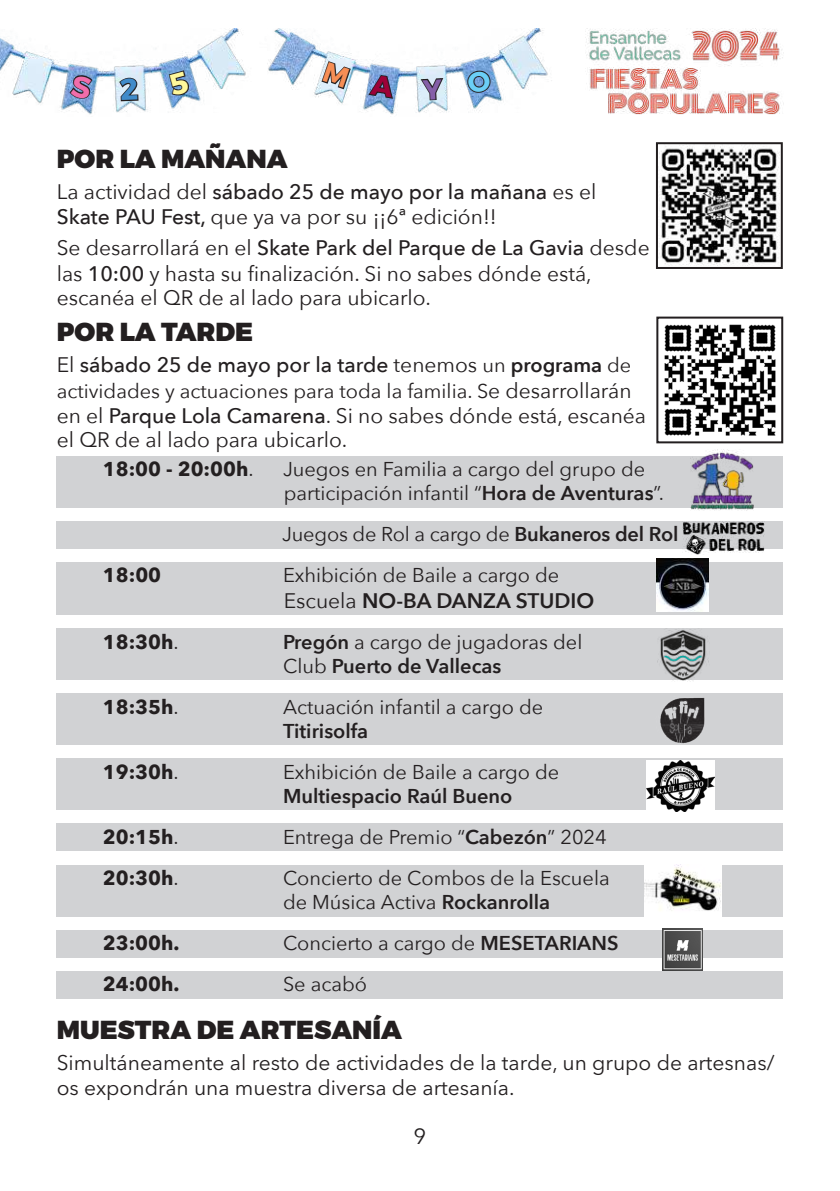
<style>
.page{position:relative;width:840px;height:1191px;background:#fff}
.page>*{position:absolute;margin:0;border:0;box-sizing:border-box;transform-origin:0 0}
.t1{font:900 26px "Montserrat";color:#231f20}
.t2{font:22px "Avenir Next";color:#231f20}
.t3{font:21px/24.6px "Avenir Next";color:#231f20}
.t4{font:21px/25.2px "Avenir Next LT Pro";color:#231f20}
.t5{font:500 21px "Avenir Next";color:#231f20}
.t6{font:600 21px "Avenir Next";color:#231f20}
.t7{font:20px/24px "Avenir Next";color:#231f20}
.t8{font:700 20px "Avenir Next";color:#231f20}
.t9{font:600 20px "Avenir Next";color:#231f20}
.s1{font-weight:500}
.s2{font-weight:400}
.s3{font-weight:400;font-size:20px}
.s4{font-weight:600;font-size:20px}
.s5{font-size:21px}
.s6{font-weight:600}
</style>
<div class="page">
<img style="left:585px;top:29px;width:197px;height:86px">
<img style="left:0;top:28px;width:552px;height:87px">
<div style="left:57px;top:456px;width:725px;height:52px;background:#d1d2d4"></div>
<div style="left:57px;top:521px;width:725px;height:28px;background:#d1d2d4"></div>
<div style="left:57px;top:562px;width:725px;height:53px;background:#d1d2d4"></div>
<div style="left:57px;top:628px;width:725px;height:52px;background:#d1d2d4"></div>
<div style="left:57px;top:693px;width:725px;height:52px;background:#d1d2d4"></div>
<div style="left:57px;top:759px;width:725px;height:51px;background:#d1d2d4"></div>
<div style="left:57px;top:824px;width:725px;height:27px;background:#d1d2d4"></div>
<div style="left:57px;top:865px;width:725px;height:51px;background:#d1d2d4"></div>
<div style="left:57px;top:930px;width:725px;height:27px;background:#d1d2d4"></div>
<div style="left:57px;top:971px;width:725px;height:27px;background:#d1d2d4"></div>
<img style="left:658px;top:145px;width:121px;height:121px">
<div style="left:655px;top:142px;width:127px;height:127px;border:2px solid #231f20"></div>
<img style="left:664px;top:324px;width:112px;height:112px">
<div style="left:656px;top:316px;width:126px;height:127px;border:2px solid #231f20"></div>
<img style="left:657px;top:629px;width:52px;height:52px">
<img style="left:690px;top:450px;width:62px;height:61px">
<img style="left:682px;top:521px;width:82px;height:33px">
<img style="left:660px;top:697px;width:45px;height:47px">
<img style="left:646px;top:760px;width:68px;height:51px">
<img style="left:656px;top:558px;width:52px;height:54px">
<img style="left:644px;top:865px;width:77px;height:51px">
<img style="left:662px;top:929px;width:40px;height:41px">
<svg style="left:68px;top:74px;width:26px;height:26px"></svg>
<svg style="left:118px;top:76px;width:21px;height:26px"></svg>
<svg style="left:167px;top:69px;width:24px;height:28px"></svg>
<svg style="left:320px;top:60px;width:32px;height:31px"></svg>
<svg style="left:366px;top:74px;width:28px;height:26px"></svg>
<svg style="left:418px;top:76px;width:26px;height:25px"></svg>
<svg style="left:466px;top:69px;width:26px;height:26px"></svg>
<h1 class="t1" style="left:57px;top:143px;width:232px">POR LA MAÑANA</h1>
<p class="t3" style="left:57px;top:178px;width:541px;line-height:25.2px">La actividad del <span class="s1">sábado 25 de mayo por la mañana</span> es el<br><span class="s1">Skate PAU Fest,</span> que ya va por su ¡¡6ª edición!!</p>
<p class="t3" style="left:57px;top:235px;width:594px">Se desarrollará en el <span class="s1">Skate Park del Parque de La Gavia</span> desde las <span class="s1">10:00</span> y hasta su finalización. Si no sabes dónde está, escanéa el QR de al lado para ubicarlo.</p>
<h1 class="t1" style="left:57px;top:316px;width:198px">POR LA TARDE</h1>
<p class="t5" style="left:57px;top:347px;width:576px"><span class="s2">El</span> sábado 25 de mayo por la tarde <span class="s2">tenemos</span> <span class="s3">un</span> <span class="s4">programa</span> <span class="s3">de</span></p>
<p class="t7" style="left:57px;top:378px;width:576px">actividades y actuaciones para toda la familia. S<span class="s5">e desarrollarán</span></p>
<p class="t3" style="left:57px;top:402px;width:590px;line-height:24px">en el <span class="s1">Parque Lola Camarena</span>. Si no sabes dónde está, escanéa el QR de al lado para ubicarlo.</p>
<p class="t8" style="left:103px;top:452px;width:152px">18:00 - 20:00h<span class="s2">.</span></p>
<p class="t7" style="left:283px;top:456px;width:382px">Juegos en Familia a cargo del grupo de participación infantil “<span class="s6">Hora de Aventuras</span>”.</p>
<p class="t7" style="left:282px;top:521px;width:397px">Juegos de Rol a cargo de <span class="s6">Bukaneros del Rol</span></p>
<p class="t8" style="left:103px;top:558px;width:60px">18:00</p>
<p class="t7" style="left:283px;top:562px;width:278px">Exhibición de Baile a cargo de</p>
<p class="t6" style="left:283px;top:582px;width:312px"><span class="s2">Escuela</span> NO-BA DANZA STUDIO</p>
<p class="t8" style="left:103px;top:624px;width:77px">18:30h<span class="s2">.</span></p>
<p class="t7" style="left:283px;top:629px;width:301px"><span class="s6">Pregón</span> a cargo de jugadoras del<br>Club <span class="s6">Puerto de Vallecas</span></p>
<p class="t8" style="left:103px;top:689px;width:77px">18:35h<span class="s2">.</span></p>
<p class="t7" style="left:283px;top:694px;width:261px">Actuación infantil a cargo de</p>
<p class="t9" style="left:283px;top:713px;width:87px">Titirisolfa</p>
<p class="t8" style="left:103px;top:754px;width:77px">19:30h<span class="s2">.</span></p>
<p class="t7" style="left:283px;top:759px;width:278px">Exhibición de Baile a cargo de</p>
<p class="t9" style="left:283px;top:778px;width:231px">Multiespacio Raúl Bueno</p>
<p class="t8" style="left:103px;top:819px;width:77px">20:15h<span class="s2">.</span></p>
<p class="t7" style="left:283px;top:824px;width:325px">Entrega de Premio “<span class="s6">Cabezón</span>” 2024</p>
<p class="t8" style="left:103px;top:860px;width:77px">20:30h<span class="s2">.</span></p>
<p class="t7" style="left:283px;top:865px;width:328px">Concierto de Combos de la Escuela de Música Activa <span class="s6">Rockanrolla</span></p>
<p class="t8" style="left:103px;top:925px;width:78px">23:00h.</p>
<p class="t7" style="left:283px;top:930px;width:337px">Concierto a cargo de <span class="s6">MESETARIANS</span></p>
<p class="t8" style="left:103px;top:966px;width:78px">24:00h.</p>
<p class="t7" style="left:283px;top:971px;width:86px">Se acabó</p>
<h1 class="t1" style="left:57px;top:1013px;width:346px">MUESTRA DE ARTESANÍA</h1>
<p class="t4" style="left:57px;top:1050px;width:718px">Simultáneamente al resto de actividades de la tarde, un grupo de artesnas/ os expondrán una muestra diversa de artesanía.</p>
<p class="t2" style="left:413px;top:1118px;width:14px">9</p>
</div>
